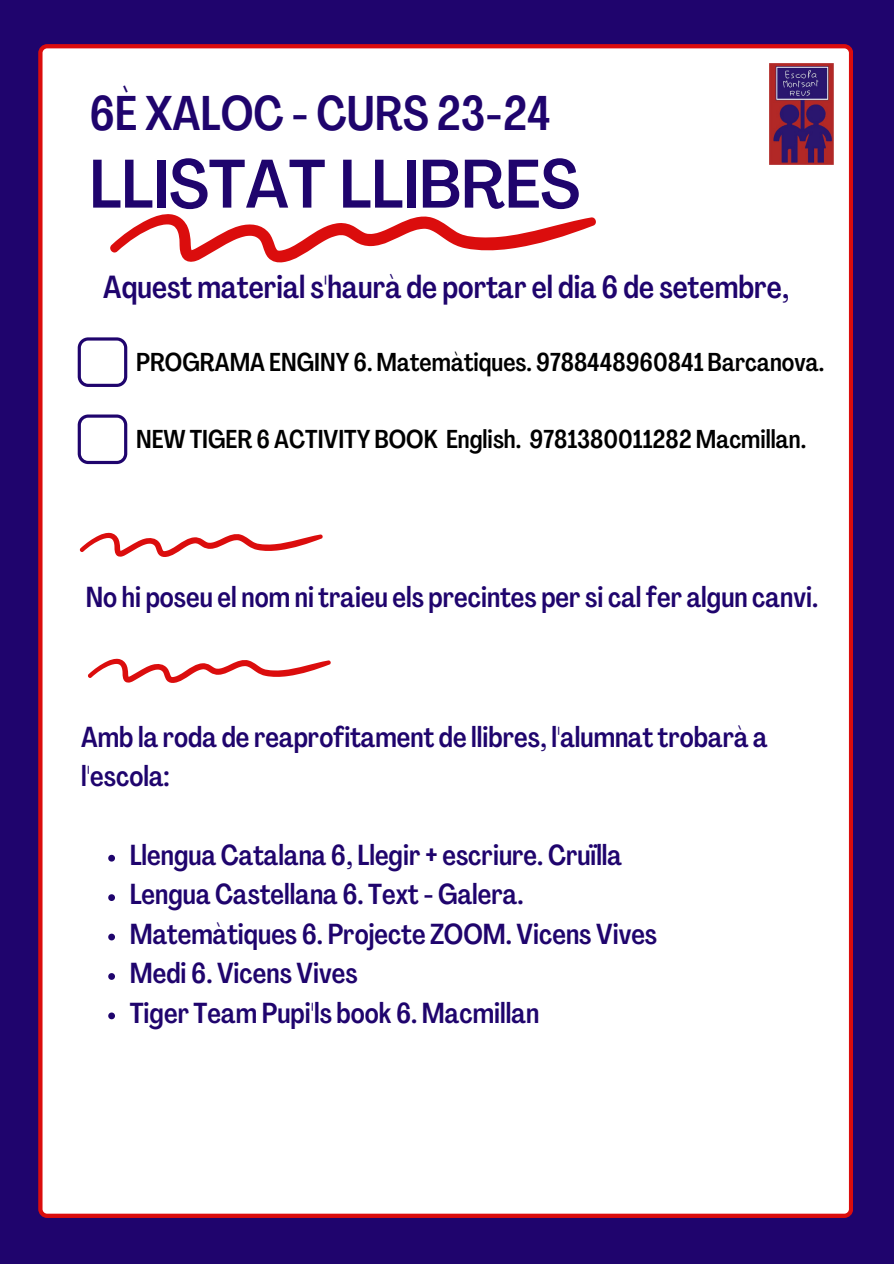
<style>
.page{position:relative;width:894px;height:1264px;background:#fff}
.page>*{position:absolute;margin:0;border:0;box-sizing:border-box;transform-origin:0 0}
.t1{font:500 condensed 67.5px "Agrandir";color:#1f046d}
.t2{font:500 48px "Agrandir Tight";color:#1f046d}
.t3{font:500 31.5px "Agrandir Tight";color:#1f046d}
.t4{font:500 28.5px/39.5px "Agrandir Tight";color:#1f046d}
.t5{font:500 25.5px "Agrandir Tight";color:#000}
</style>
<div class="page">
<div style="left:0;top:0;width:893px;height:1263px;background:#1f046d"></div>
<div style="left:38px;top:44px;width:815px;height:1173px;background:#fff"></div>
<div style="left:167px;top:362px;width:287px;height:65px;background:#fff"></div>
<div style="left:127px;top:930px;width:286px;height:65px;background:#fff"></div>
<svg style="left:107px;top:213px;width:490px;height:50px;background:#f5bfbf"></svg>
<div style="left:127px;top:1024px;width:286px;height:66px;background:#fff"></div>
<div style="left:485px;top:1025px;width:286px;height:66px;background:#fff"></div>
<svg style="left:78px;top:532px;width:245px;height:25px;background:#f5bfbf"></svg>
<img style="left:769px;top:63px;width:64px;height:102px">
<svg style="left:78px;top:337px;width:49px;height:50px"></svg>
<svg style="left:78px;top:414px;width:49px;height:50px"></svg>
<svg style="left:108px;top:854px;width:7px;height:7px"></svg>
<svg style="left:108px;top:894px;width:7px;height:7px"></svg>
<svg style="left:108px;top:933px;width:7px;height:7px"></svg>
<svg style="left:108px;top:973px;width:7px;height:6px"></svg>
<svg style="left:108px;top:1012px;width:7px;height:7px"></svg>
<svg style="left:86px;top:658px;width:245px;height:25px;background:#f5bfbf"></svg>
<p class="t2" style="left:89px;top:94px;width:463px">6È XALOC - CURS 23-24</p>
<p class="t1" style="left:89px;top:157px;width:492px">LLISTAT LLIBRES</p>
<p class="t3" style="left:103px;top:274px;width:687px">Aquest material s'haurà de portar el dia 6 de setembre,</p>
<p class="t5" style="left:136px;top:352px;width:689px">PROGRAMA ENGINY 6. Matemàtiques. 9788448960841 Barcanova.</p>
<p class="t5" style="left:136px;top:429px;width:671px">NEW TIGER 6 ACTIVITY BOOK English. 9781380011282 Macmillan.</p>
<p class="t4" style="left:86px;top:580px;width:733px">No hi poseu el nom ni traieu els precintes per si cal fer algun canvi.</p>
<p class="t4" style="left:81px;top:719px;width:688px">Amb la roda de reaprofitament de llibres, l'alumnat trobarà a l'escola:</p>
<p class="t4" style="left:130px;top:838px;width:494px">Llengua Catalana 6, Llegir + escriure. Cruïlla</p>
<p class="t4" style="left:130px;top:877px;width:395px">Lengua Castellana 6. Text - Galera.</p>
<p class="t4" style="left:130px;top:917px;width:529px">Matemàtiques 6. Projecte ZOOM. Vicens Vives</p>
<p class="t4" style="left:130px;top:956px;width:229px">Medi 6. Vicens Vives</p>
<p class="t4" style="left:130px;top:995px;width:411px">Tiger Team Pupi'ls book 6. Macmillan</p>
</div>
